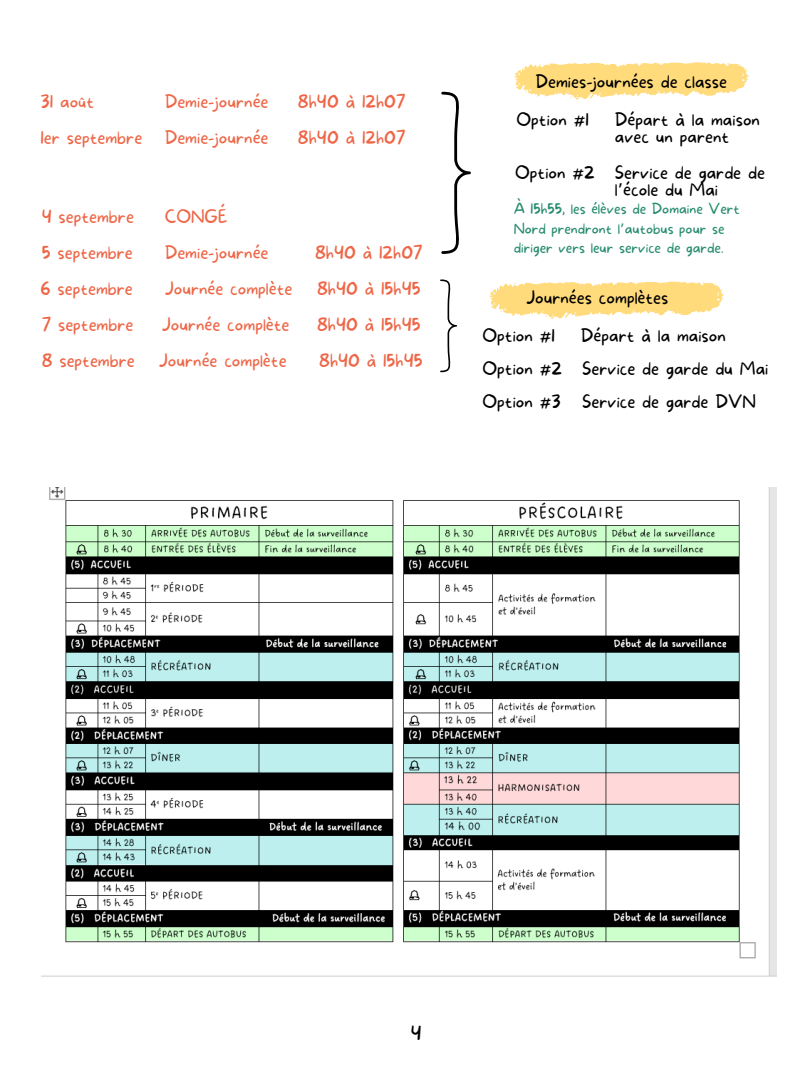
<style>
.page{position:relative;width:810px;height:1080px;background:#fff}
.page>*{position:absolute;margin:0;border:0;box-sizing:border-box;transform-origin:0 0}
.t1{font:100 18.75px "More Sugar";color:#000}
.t2{font:100 17.5px "More Sugar";color:#ee6647}
.t3{font:100 17.5px/17.4px "More Sugar";color:#000}
.t4{font:100 14.38px/19.7px "More Sugar";color:#288c70}
.s1{font-family:"Noto Sans Gurmukhi";font-weight:400}
</style>
<div class="page">
<svg style="left:441px;top:92px;width:30px;height:162px"></svg>
<svg style="left:514px;top:62px;width:235px;height:38px"></svg>
<svg style="left:440px;top:279px;width:17px;height:93px"></svg>
<svg style="left:489px;top:281px;width:235px;height:38px"></svg>
<img style="left:42px;top:488px;width:735px;height:489px">
<p class="t2" style="left:41px;top:91px;width:55px">31 août</p>
<p class="t2" style="left:165px;top:92px;width:105px">Demie-journée</p>
<p class="t2" style="left:298px;top:92px;width:109px">8h40 à 12h07</p>
<p class="t2" style="left:41px;top:127px;width:103px">1er septembre</p>
<p class="t2" style="left:165px;top:128px;width:105px">Demie-journée</p>
<p class="t2" style="left:298px;top:128px;width:109px">8h40 à 12h07</p>
<p class="t2" style="left:42px;top:207px;width:94px">4 septembre</p>
<p class="t2" style="left:165px;top:207px;width:64px">CONGÉ</p>
<p class="t2" style="left:42px;top:243px;width:93px">5 septembre</p>
<p class="t2" style="left:40px;top:278px;width:94px">6 septembre</p>
<p class="t2" style="left:42px;top:314px;width:93px">7 septembre</p>
<p class="t2" style="left:42px;top:350px;width:95px">8 septembre</p>
<p class="t2" style="left:165px;top:243px;width:105px">Demie-journée</p>
<p class="t2" style="left:315px;top:243px;width:109px">8h40 à 12h07</p>
<p class="t2" style="left:165px;top:278px;width:129px">Journée complète</p>
<p class="t2" style="left:317px;top:278px;width:105px">8h40 à 15h45</p>
<p class="t2" style="left:162px;top:314px;width:129px">Journée complète</p>
<p class="t2" style="left:317px;top:314px;width:105px">8h40 à 15h45</p>
<p class="t2" style="left:159px;top:350px;width:129px">Journée complète</p>
<p class="t2" style="left:319px;top:350px;width:105px">8h40 à 15h45</p>
<p class="t3" style="left:535px;top:73px;width:193px">Demies-journées de classe</p>
<p class="t3" style="left:615px;top:111px;width:147px">Départ à la maison avec un parent</p>
<p class="t3" style="left:517px;top:111px;width:74px">Option #1</p>
<p class="t3" style="left:515px;top:164px;width:81px">Option #2</p>
<p class="t3" style="left:615px;top:164px;width:151px">Service de garde de l<span class="s1">’</span>école du Mai</p>
<p class="t4" style="left:514px;top:200px;width:228px">À 15h55, les élèves de Domaine Vert<br>Nord prendront l<span class="s1">’</span>autobus pour se diriger vers leur service de garde.</p>
<p class="t3" style="left:526px;top:289px;width:144px">Journées complètes</p>
<p class="t3" style="left:482px;top:327px;width:74px">Option #1</p>
<p class="t3" style="left:482px;top:361px;width:81px">Option #2</p>
<p class="t3" style="left:581px;top:327px;width:147px">Départ à la maison</p>
<p class="t3" style="left:582px;top:361px;width:188px">Service de garde du Mai</p>
<p class="t3" style="left:482px;top:394px;width:80px">Option #3</p>
<p class="t3" style="left:582px;top:394px;width:175px">Service de garde DVN</p>
<p class="t1" style="left:411px;top:1023px;width:12px">4</p>
</div>
